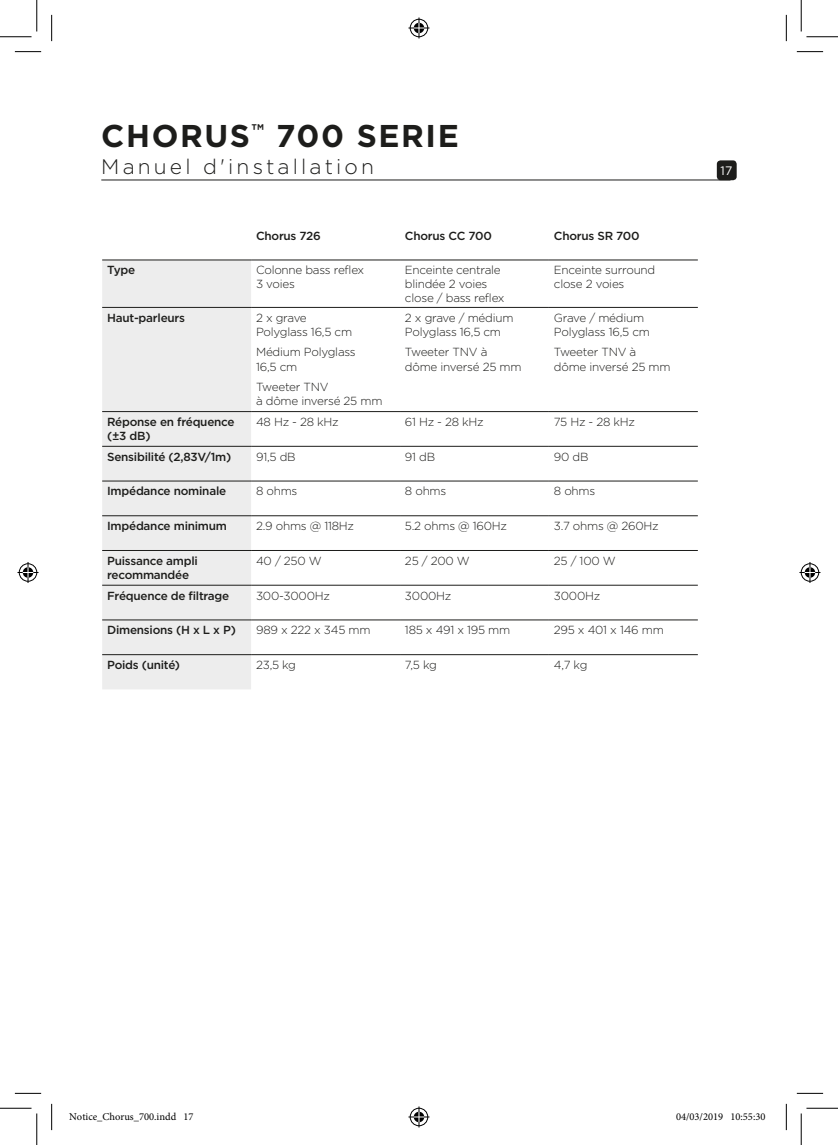
<style>
.page{position:relative;width:838px;height:1145px;background:#fff}
.page>*{position:absolute;margin:0;border:0;box-sizing:border-box;transform-origin:0 0}
.t1{font:700 31.5px "Gotham";letter-spacing:.05em;color:#1d1d1b}
.Sous-titre{font:300 21px "Gotham";letter-spacing:.15em;color:#1d1d1b}
.t2{font:12.25px "Gotham";color:#fff}
.t3{font:300 11.72px/14px "Gotham";letter-spacing:-.02em;color:#1d1d1b}
.t4{font:500 11.72px/14px "Gotham";letter-spacing:-.02em;color:#1d1d1b}
.t5{font:10.5px "Minion Pro";color:#000}
</style>
<div class="page">
<div style="left:716px;top:160px;width:20px;height:20px;background:#1d1d1b;border-radius:4px"></div>
<hr style="left:101px;top:180px;width:629px;height:1px;background:#1d1d1b">
<div style="left:102px;top:261px;width:149px;height:428px;background:#ededed"></div>
<hr style="left:102px;top:260px;width:149px;height:1px;background:#1d1d1b">
<hr style="left:251px;top:260px;width:149px;height:1px;background:#1d1d1b">
<hr style="left:400px;top:260px;width:149px;height:1px;background:#1d1d1b">
<hr style="left:549px;top:260px;width:148px;height:1px;background:#1d1d1b">
<hr style="left:102px;top:307px;width:149px;height:1px;background:#1d1d1b">
<hr style="left:251px;top:307px;width:149px;height:1px;background:#1d1d1b">
<hr style="left:400px;top:307px;width:149px;height:1px;background:#1d1d1b">
<hr style="left:549px;top:307px;width:148px;height:1px;background:#1d1d1b">
<hr style="left:102px;top:411px;width:149px;height:1px;background:#1d1d1b">
<hr style="left:251px;top:411px;width:149px;height:1px;background:#1d1d1b">
<hr style="left:400px;top:411px;width:149px;height:1px;background:#1d1d1b">
<hr style="left:549px;top:411px;width:148px;height:1px;background:#1d1d1b">
<hr style="left:102px;top:446px;width:149px;height:1px;background:#1d1d1b">
<hr style="left:251px;top:446px;width:149px;height:1px;background:#1d1d1b">
<hr style="left:400px;top:446px;width:149px;height:1px;background:#1d1d1b">
<hr style="left:549px;top:446px;width:148px;height:1px;background:#1d1d1b">
<hr style="left:251px;top:481px;width:149px;height:1px;background:#1d1d1b">
<hr style="left:400px;top:481px;width:149px;height:1px;background:#1d1d1b">
<hr style="left:549px;top:481px;width:148px;height:1px;background:#1d1d1b">
<hr style="left:251px;top:515px;width:149px;height:1px;background:#1d1d1b">
<hr style="left:400px;top:515px;width:149px;height:1px;background:#1d1d1b">
<hr style="left:549px;top:515px;width:148px;height:1px;background:#1d1d1b">
<hr style="left:251px;top:550px;width:149px;height:1px;background:#1d1d1b">
<hr style="left:400px;top:550px;width:149px;height:1px;background:#1d1d1b">
<hr style="left:549px;top:550px;width:148px;height:1px;background:#1d1d1b">
<hr style="left:102px;top:585px;width:149px;height:1px;background:#1d1d1b">
<hr style="left:251px;top:585px;width:149px;height:1px;background:#1d1d1b">
<hr style="left:400px;top:585px;width:149px;height:1px;background:#1d1d1b">
<hr style="left:549px;top:585px;width:148px;height:1px;background:#1d1d1b">
<hr style="left:102px;top:620px;width:149px;height:1px;background:#1d1d1b">
<hr style="left:251px;top:620px;width:149px;height:1px;background:#1d1d1b">
<hr style="left:400px;top:620px;width:149px;height:1px;background:#1d1d1b">
<hr style="left:549px;top:620px;width:148px;height:1px;background:#1d1d1b">
<hr style="left:102px;top:654px;width:149px;height:1px;background:#1d1d1b">
<hr style="left:251px;top:654px;width:149px;height:1px;background:#1d1d1b">
<hr style="left:400px;top:654px;width:149px;height:1px;background:#1d1d1b">
<hr style="left:549px;top:654px;width:148px;height:1px;background:#1d1d1b">
<hr style="left:102px;top:481px;width:149px;height:1px;background:#1d1d1b">
<hr style="left:102px;top:515px;width:149px;height:1px;background:#1d1d1b">
<hr style="left:102px;top:550px;width:149px;height:1px;background:#1d1d1b">
<svg style="left:15px;top:51px;width:26px;height:1px"></svg>
<svg style="left:796px;top:51px;width:27px;height:1px"></svg>
<svg style="left:15px;top:1093px;width:26px;height:1px"></svg>
<svg style="left:796px;top:1093px;width:27px;height:1px"></svg>
<svg style="left:51px;top:15px;width:1px;height:26px"></svg>
<svg style="left:51px;top:1104px;width:1px;height:26px"></svg>
<svg style="left:786px;top:15px;width:1px;height:26px"></svg>
<svg style="left:786px;top:1104px;width:1px;height:26px"></svg>
<hr style="left:0;top:36px;width:32px;height:1px;background:#000">
<hr style="left:806px;top:36px;width:31px;height:1px;background:#000">
<hr style="left:0;top:1108px;width:32px;height:1px;background:#000">
<hr style="left:806px;top:1108px;width:31px;height:1px;background:#000">
<hr style="left:36px;top:0;width:1px;height:31px;background:#000">
<hr style="left:36px;top:1113px;width:1px;height:32px;background:#000">
<hr style="left:800px;top:0;width:1px;height:31px;background:#000">
<hr style="left:800px;top:1113px;width:1px;height:32px;background:#000">
<svg style="left:408px;top:18px;width:21px;height:21px"></svg>
<svg style="left:408px;top:1106px;width:21px;height:21px"></svg>
<svg style="left:18px;top:562px;width:21px;height:21px"></svg>
<svg style="left:799px;top:562px;width:21px;height:21px"></svg>
<h1 class="t1" style="left:101px;top:115px;width:359px">CHORUS<sup>™</sup> 700 SERIE</h1>
<p class="Sous-titre" style="left:101px;top:153px;width:274px">Manuel d'installation</p>
<p class="t4" style="left:256px;top:228px;width:66px">Chorus 726</p>
<p class="t4" style="left:405px;top:228px;width:88px">Chorus CC 700</p>
<p class="t4" style="left:554px;top:228px;width:87px">Chorus SR 700</p>
<p class="t4" style="left:107px;top:263px;width:30px">Type</p>
<p class="t3" style="left:256px;top:263px;width:110px">Colonne bass reflex</p>
<p class="t3" style="left:256px;top:277px;width:40px">3 voies</p>
<p class="t3" style="left:405px;top:263px;width:97px">Enceinte centrale</p>
<p class="t3" style="left:405px;top:277px;width:101px">blindée 2 voies close / bass reflex</p>
<p class="t3" style="left:554px;top:263px;width:103px">Enceinte surround</p>
<p class="t3" style="left:554px;top:277px;width:72px">close 2 voies</p>
<p class="t4" style="left:107px;top:310px;width:79px">Haut-parleurs</p>
<p class="t3" style="left:256px;top:310px;width:52px">2 x grave</p>
<p class="t3" style="left:256px;top:324px;width:98px">Polyglass 16,5 cm</p>
<p class="t3" style="left:405px;top:310px;width:110px">2 x grave / médium</p>
<p class="t3" style="left:405px;top:324px;width:98px">Polyglass 16,5 cm</p>
<p class="t3" style="left:554px;top:310px;width:92px">Grave / médium</p>
<p class="t3" style="left:554px;top:324px;width:98px">Polyglass 16,5 cm</p>
<p class="t3" style="left:256px;top:345px;width:101px">Médium Polyglass</p>
<p class="t3" style="left:256px;top:359px;width:43px">16,5 cm</p>
<p class="t3" style="left:405px;top:345px;width:84px">Tweeter TNV à</p>
<p class="t3" style="left:405px;top:359px;width:118px">dôme inversé 25 mm</p>
<p class="t3" style="left:554px;top:345px;width:84px">Tweeter TNV à</p>
<p class="t3" style="left:554px;top:359px;width:118px">dôme inversé 25 mm</p>
<p class="t3" style="left:256px;top:380px;width:74px">Tweeter TNV</p>
<p class="t3" style="left:256px;top:394px;width:128px">à dôme inversé 25 mm</p>
<p class="t4" style="left:107px;top:415px;width:129px">Réponse en fréquence (±3 dB)</p>
<p class="t3" style="left:256px;top:414px;width:84px">48 Hz - 28 kHz</p>
<p class="t3" style="left:405px;top:414px;width:80px">61 Hz - 28 kHz</p>
<p class="t3" style="left:554px;top:414px;width:83px">75 Hz - 28 kHz</p>
<p class="t4" style="left:107px;top:449px;width:126px">Sensibilité (2,83V/1m)</p>
<p class="t3" style="left:256px;top:449px;width:41px">91,5 dB</p>
<p class="t3" style="left:405px;top:449px;width:32px">91 dB</p>
<p class="t3" style="left:554px;top:449px;width:36px">90 dB</p>
<p class="t4" style="left:107px;top:484px;width:120px">Impédance nominale</p>
<p class="t3" style="left:256px;top:484px;width:43px">8 ohms</p>
<p class="t3" style="left:405px;top:484px;width:43px">8 ohms</p>
<p class="t3" style="left:554px;top:484px;width:43px">8 ohms</p>
<p class="t4" style="left:107px;top:519px;width:121px">Impédance minimum</p>
<p class="t3" style="left:256px;top:519px;width:99px">2.9 ohms @ 118Hz</p>
<p class="t3" style="left:405px;top:519px;width:104px">5.2 ohms @ 160Hz</p>
<p class="t3" style="left:554px;top:519px;width:106px">3.7 ohms @ 260Hz</p>
<p class="t4" style="left:107px;top:554px;width:92px">Puissance ampli</p>
<p class="t4" style="left:107px;top:568px;width:84px">recommandée</p>
<p class="t3" style="left:256px;top:553px;width:67px">40 / 250 W</p>
<p class="t3" style="left:405px;top:553px;width:66px">25 / 200 W</p>
<p class="t3" style="left:554px;top:553px;width:63px">25 / 100 W</p>
<p class="t4" style="left:107px;top:588px;width:124px">Fréquence de filtrage</p>
<p class="t3" style="left:256px;top:588px;width:75px">300-3000Hz</p>
<p class="t3" style="left:405px;top:588px;width:48px">3000Hz</p>
<p class="t3" style="left:554px;top:588px;width:48px">3000Hz</p>
<p class="t4" style="left:107px;top:623px;width:130px">Dimensions (H x L x P)</p>
<p class="t3" style="left:256px;top:623px;width:116px">989 x 222 x 345 mm</p>
<p class="t3" style="left:405px;top:623px;width:107px">185 x 491 x 195 mm</p>
<p class="t3" style="left:554px;top:623px;width:111px">295 x 401 x 146 mm</p>
<p class="t4" style="left:107px;top:658px;width:74px">Poids (unité)</p>
<p class="t3" style="left:256px;top:658px;width:41px">23,5 kg</p>
<p class="t3" style="left:405px;top:658px;width:33px">7,5 kg</p>
<p class="t3" style="left:554px;top:658px;width:35px">4,7 kg</p>
<p class="t2" style="left:720px;top:162px;width:13px">17</p>
<p class="t5" style="left:69px;top:1109px;width:126px">Notice_Chorus_700.indd 17</p>
<p class="t5" style="left:676px;top:1109px;width:91px">04/03/2019 10:55:30</p>
</div>
